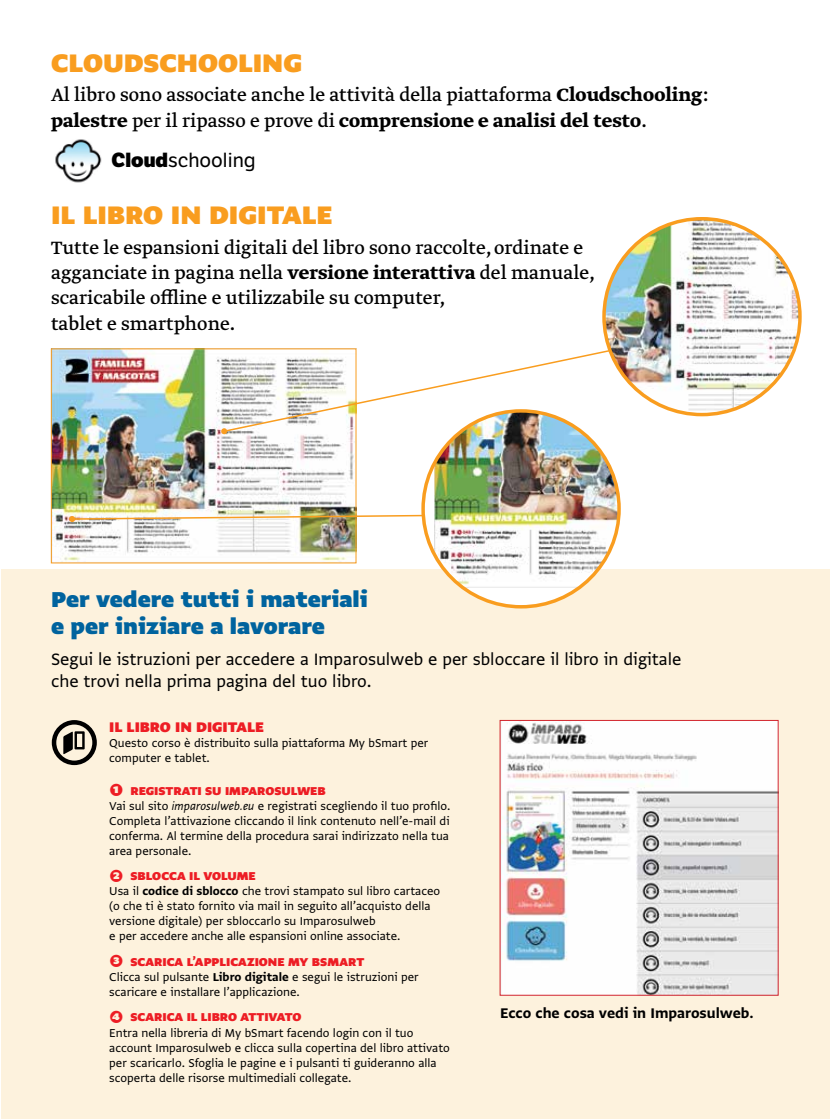
<style>
.page{position:relative;width:830px;height:1119px;background:#fff}
.page>*{position:absolute;margin:0;border:0;box-sizing:border-box;transform-origin:0 0}
.t1{font:900 30px "Greta Sans Std";color:#f99d1f}
.t2{font:900 25.5px/27px "Greta Sans Std";color:#00639e}
.t3{font:21px/25.2px "Greta Text Pro";color:#000}
.t4{font:21px "Greta Text Pro Bold Min";color:#000}
.t5{font:19.95px "LFT Etica";color:#000}
.t6{font:19.5px/22.5px "Greta Sans Std";color:#000}
.t7{font:16.5px "Greta Sans Std Bld";color:#000}
.t8{font:900 16.5px "Greta Sans Std";color:#ed1d24}
.t9{font:13.5px/15px "Greta Sans Std";color:#000}
.s1{font-family:"Greta Text Pro Bold Min"}
.s2{font-family:"Greta Text Pro"}
.s3{font-weight:800}
.s4{font-weight:900;font-size:21px;color:#ed1d24}
.s5{font-weight:900;color:#ed1d24}
.s6{font-style:italic}
.s7{font-family:"Greta Sans Std Bld"}
</style>
<div class="page">
<div style="left:1px;top:569px;width:828px;height:549px;background:#fdf2dd"></div>
<img style="left:501px;top:722px;width:275px;height:271px">
<img style="left:53px;top:350px;width:301px;height:211px">
<div style="left:51px;top:348px;width:305px;height:215px;border:1px solid #f99d1f"></div>
<svg style="left:221px;top:346px;width:401px;height:88px"></svg>
<svg style="left:423px;top:411px;width:195px;height:195px;fill:#fff"></svg>
<img style="left:434px;top:411px;width:184px;height:176px">
<svg style="left:69px;top:514px;width:356px;height:8px"></svg>
<svg style="left:52px;top:720px;width:45px;height:45px"></svg>
<img style="left:603px;top:219px;width:196px;height:195px;border-radius:98px">
<img style="left:55px;top:139px;width:47px;height:44px">
<h1 class="t1" style="left:51px;top:45px;width:253px">CLOUDSCHOOLINg</h1>
<h3 class="t3" style="left:51px;top:83px;width:658px">Al libro sono associate anche le attività della piattaforma <span class="s1">Cloudschooling</span>:</h3>
<h3 class="t4" style="left:51px;top:106px;width:597px">palestre <span class="s2">per il ripasso e prove di</span> comprensione e analisi del testo<span class="s2">.</span></h3>
<h3 class="t5" style="left:111px;top:148px;width:146px"><span class="s3">Cloud</span>schooling</h3>
<h1 class="t1" style="left:51px;top:197px;width:283px">IL LIBRO IN DIGITALE</h1>
<h3 class="t3" style="left:51px;top:236px;width:545px">Tutte le espansioni digitali del libro sono raccolte, ordinate e agganciate in pagina nella <span class="s1">versione interattiva</span> del manuale, scaricabile offline e utilizzabile su computer,<br>tablet e smartphone.</h3>
<h2 class="t2" style="left:51px;top:585px;width:318px">Per vedere tutti i materiali e per iniziare a lavorare</h2>
<h3 class="t6" style="left:51px;top:647px;width:631px">Segui le istruzioni per accedere a Imparosulweb e per sbloccare il libro in digitale che trovi nella prima pagina del tuo libro.</h3>
<p class="t8" style="left:109px;top:716px;width:156px">IL LIBRO IN DIGITALE</p>
<p class="t9" style="left:109px;top:735px;width:320px">Questo corso è distribuito sulla piattaforma My bSmart per computer e tablet.</p>
<p class="t9" style="left:109px;top:783px;width:342px"><span class="s4">❶</span> <span class="s5">REGISTRATI SU IMPAROSULWEB<br></span>Vai sul sito <span class="s6">imparosulweb.eu</span> e registrati scegliendo il tuo profilo.<br>Completa l’attivazione cliccando il link contenuto nell’e-mail di conferma. Al termine della procedura sarai indirizzato nella tua area personale.</p>
<p class="t9" style="left:109px;top:868px;width:332px"><span class="s4">❷</span> <span class="s5">SBLOCCA IL VOLUME<br></span>Usa il <span class="s7">codice di sblocco</span> che trovi stampato sul libro cartaceo (o che ti è stato fornito via mail in seguito all’acquisto della versione digitale) per sbloccarlo su Imparosulweb<br>e per accedere anche alle espansioni online associate.</p>
<p class="t9" style="left:109px;top:954px;width:311px"><span class="s4">❸</span> <span class="s5">SCARICA L’APPLICAZIONE My bSmart<br></span>Clicca sul pulsante <span class="s7">Libro digitale</span> e segui le istruzioni per scaricare e installare l’applicazione.</p>
<p class="t9" style="left:109px;top:1009px;width:342px"><span class="s4">❹</span> <span class="s5">SCARICA IL LIBRO ATTIVATO<br></span>Entra nella libreria di My bSmart facendo login con il tuo account Imparosulweb e clicca sulla copertina del libro attivato per scaricarlo. Sfoglia le pagine e i pulsanti ti guideranno alla scoperta delle risorse multimediali collegate.</p>
<p class="t7" style="left:500px;top:1003px;width:255px">Ecco che cosa vedi in Imparosulweb.</p>
</div>
